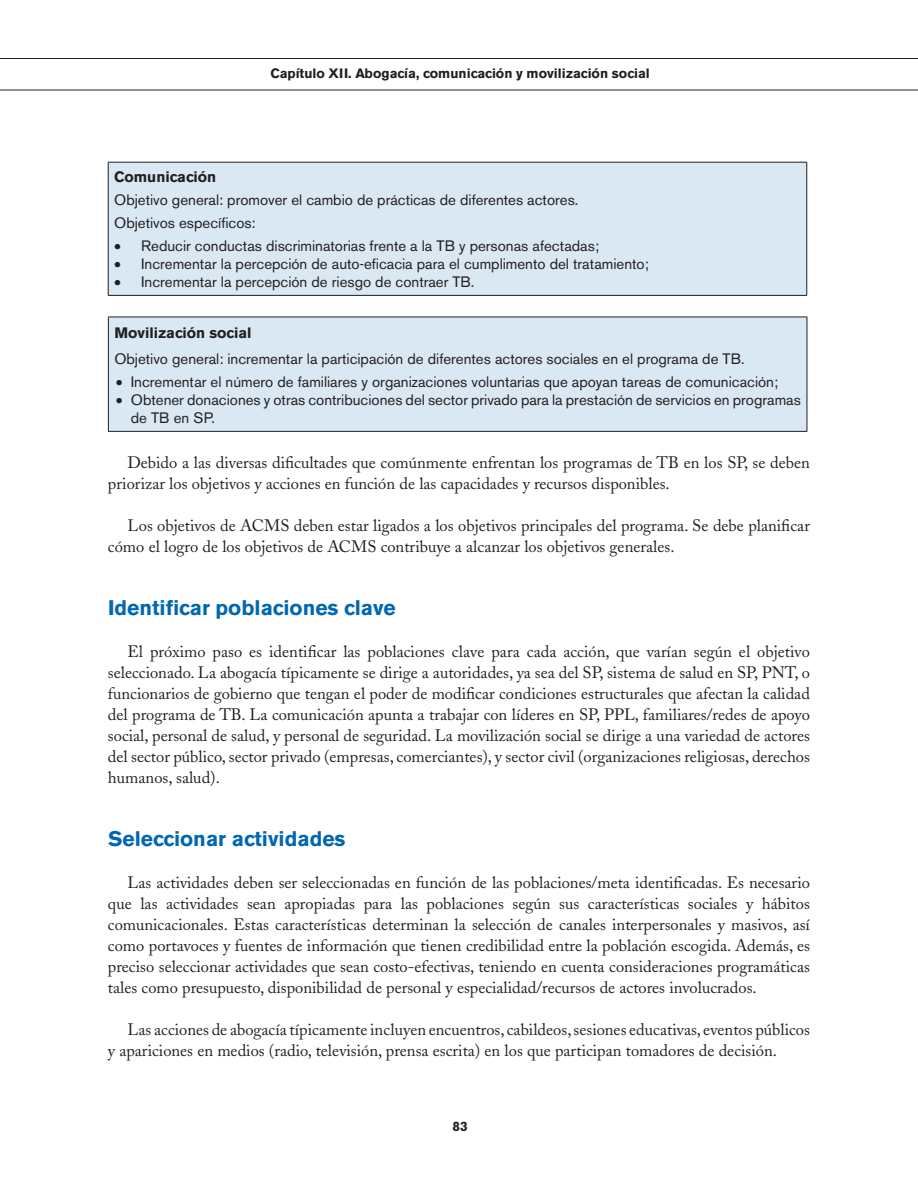
<style>
.page{position:relative;width:918px;height:1188px;background:#fff}
.page>*{position:absolute;margin:0;border:0;box-sizing:border-box;transform-origin:0 0}
.t1{font:700 21px "Akzidenz Grotesk BE";color:#0067b1}
.t2{font:16.5px/21px "Adobe Caslon";color:#231f20}
.t3{font:15px/23.2px "Akzidenz Grotesk BE";color:#231f20}
.t4{font:700 15px "Akzidenz Grotesk BE";color:#231f20}
.t5{font:700 13.5px "Akzidenz Grotesk BE";color:#231f20}
</style>
<div class="page">
<svg style="left:0;top:58px;width:918px;height:32px"></svg>
<div style="left:108px;top:162px;width:699px;height:133px;background:#d9e8f3"></div>
<hr style="left:108px;top:162px;width:699px;height:1px;background:#231f20">
<hr style="left:108px;top:162px;width:1px;height:133px;background:#231f20">
<hr style="left:807px;top:162px;width:1px;height:133px;background:#231f20">
<hr style="left:108px;top:295px;width:699px;height:1px;background:#231f20">
<div style="left:108px;top:317px;width:699px;height:114px;background:#d9e8f3"></div>
<hr style="left:108px;top:317px;width:699px;height:1px;background:#231f20">
<hr style="left:108px;top:317px;width:1px;height:114px;background:#231f20">
<hr style="left:807px;top:317px;width:1px;height:114px;background:#231f20">
<hr style="left:108px;top:431px;width:699px;height:1px;background:#231f20">
<p class="t5" style="left:270px;top:65px;width:381px">Capítulo XII. Abogacía, comunicación y movilización social</p>
<p class="t4" style="left:114px;top:168px;width:104px">Comunicación</p>
<p class="t3" style="left:114px;top:188px;width:466px">Objetivo general: promover el cambio de prácticas de diferentes actores.<br>Objetivos específicos:</p>
<p class="t3" style="left:114px;top:234px;width:486px">• Reducir conductas discriminatorias frente a la TB y personas afectadas;</p>
<p class="t3" style="left:114px;top:252px;width:536px">• Incrementar la percepción de auto-eficacia para el cumplimento del tratamiento;</p>
<p class="t3" style="left:114px;top:270px;width:362px">• Incrementar la percepción de riesgo de contraer TB.</p>
<p class="t4" style="left:114px;top:324px;width:139px">Movilización social</p>
<p class="t3" style="left:114px;top:347px;width:632px">Objetivo general: incrementar la participación de diferentes actores sociales en el programa de TB.</p>
<p class="t3" style="left:116px;top:370px;width:664px">• Incrementar el número de familiares y organizaciones voluntarias que apoyan tareas de comunicación;</p>
<p class="t3" style="left:131px;top:391px;width:672px;line-height:18px;text-indent:-15px">• Obtener donaciones y otras contribuciones del sector privado para la prestación de servicios en programas de TB en SP.</p>
<p class="t2" style="left:108px;top:452px;width:703px;text-indent:20px">Debido a las diversas dificultades que comúnmente enfrentan los programas de TB en los SP, se deben priorizar los objetivos y acciones en función de las capacidades y recursos disponibles.</p>
<p class="t2" style="left:108px;top:515px;width:703px;text-indent:20px">Los objetivos de ACMS deben estar ligados a los objetivos principales del programa. Se debe planificar cómo el logro de los objetivos de ACMS contribuye a alcanzar los objetivos generales.</p>
<p class="t1" style="left:108px;top:595px;width:289px">Identificar poblaciones clave</p>
<p class="t2" style="left:108px;top:641px;width:704px;text-align:justify;text-indent:20px">El próximo paso es identificar las poblaciones clave para cada acción, que varían según el objetivo seleccionado. La abogacía típicamente se dirige a autoridades, ya sea del SP, sistema de salud en SP, PNT, o funcionarios de gobierno que tengan el poder de modificar condiciones estructurales que afectan la calidad del programa de TB. La comunicación apunta a trabajar con líderes en SP, PPL, familiares/redes de apoyo social, personal de salud, y personal de seguridad. La movilización social se dirige a una variedad de actores del sector público, sector privado (empresas, comerciantes), y sector civil (organizaciones religiosas, derechos humanos, salud).</p>
<p class="t1" style="left:108px;top:826px;width:239px">Seleccionar actividades</p>
<p class="t2" style="left:108px;top:872px;width:704px;text-align:justify;text-indent:20px">Las actividades deben ser seleccionadas en función de las poblaciones/meta identificadas. Es necesario que las actividades sean apropiadas para las poblaciones según sus características sociales y hábitos comunicacionales. Estas características determinan la selección de canales interpersonales y masivos, así como portavoces y fuentes de información que tienen credibilidad entre la población escogida. Además, es preciso seleccionar actividades que sean costo-efectivas, teniendo en cuenta consideraciones programáticas tales como presupuesto, disponibilidad de personal y especialidad/recursos de actores involucrados.</p>
<p class="t2" style="left:108px;top:1019px;width:704px;text-indent:20px">Las acciones de abogacía típicamente incluyen encuentros, cabildeos, sesiones educativas, eventos públicos y apariciones en medios (radio, televisión, prensa escrita) en los que participan tomadores de decisión.</p>
<p class="t5" style="left:453px;top:1118px;width:17px">83</p>
</div>
